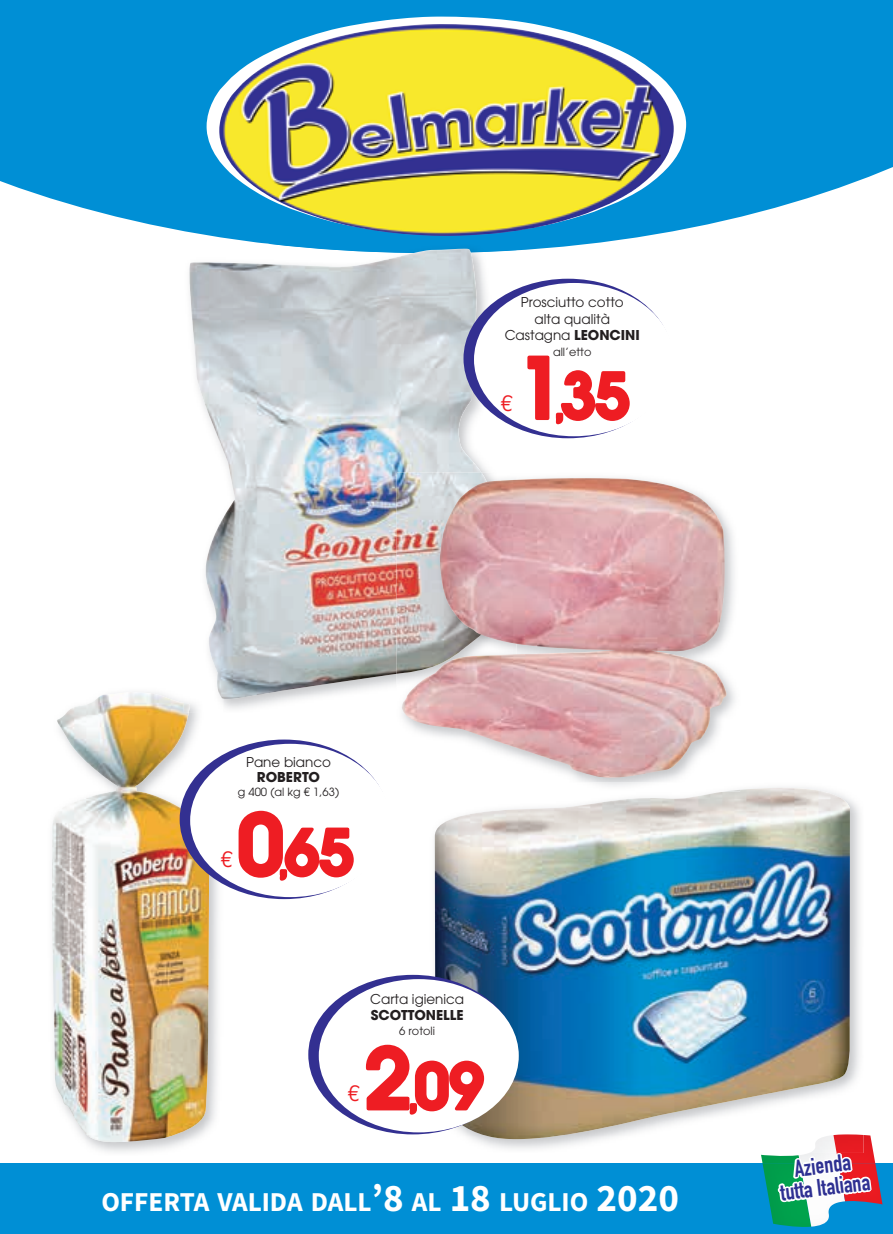
<style>
.page{position:relative;width:893px;height:1234px;background:#fff}
.page>*{position:absolute;margin:0;border:0;box-sizing:border-box;transform-origin:0 0}
.t1{font:600 82.5px "Avant Garde LT";color:#ee1d23}
.t2{font:600 61.5px "Avant Garde LT";color:#ee1d23}
.t3{font:700 27.3px "Source Sans Pro";color:#fff}
.t4{font:700 23.4px/21.9px "DIN Condensed";color:#2e3092;text-align:center}
.t5{font:21px "Avant Garde LT";color:#ee1d23}
.t6{font:13.5px/16.2px "Avant Garde LT";color:#231f20;text-align:center}
.t7{font:700 13.5px "Avant Garde LT";color:#231f20}
.t8{font:11.25px "Avant Garde LT";color:#231f20}
.s1{font-weight:700}
.s2{font-size:30px}
.s3{font-size:39px}
</style>
<div class="page">
<div style="left:0;top:1163px;width:893px;height:70px;background:#008fd5"></div>
<svg style="left:0;top:0;width:893px;height:251px;fill:#008fd5"></svg>
<img style="left:207px;top:17px;width:479px;height:218px">
<img style="left:219px;top:24px;width:455px;height:212px">
<img style="left:429px;top:800px;width:431px;height:349px">
<img style="left:435px;top:787px;width:415px;height:351px">
<img style="left:86px;top:692px;width:137px;height:460px">
<img style="left:52px;top:694px;width:157px;height:447px">
<img style="left:184px;top:244px;width:332px;height:465px">
<img style="left:268px;top:244px;width:248px;height:9px">
<img style="left:184px;top:687px;width:39px;height:25px">
<svg style="left:184px;top:702px;width:6px;height:10px"></svg>
<img style="left:189px;top:250px;width:243px;height:438px">
<img style="left:435px;top:782px;width:305px;height:9px">
<svg style="left:723px;top:789px;width:17px;height:2px"></svg>
<img style="left:397px;top:472px;width:106px;height:201px">
<img style="left:402px;top:478px;width:326px;height:303px">
<img style="left:761px;top:1154px;width:15px;height:9px">
<img style="left:763px;top:1163px;width:13px;height:62px">
<img style="left:873px;top:1151px;width:2px;height:12px">
<img style="left:873px;top:1163px;width:9px;height:41px">
<svg style="left:776px;top:1078px;width:97px;height:149px"></svg>
<svg style="left:463px;top:279px;width:209px;height:159px;background:#3d3b96"></svg>
<div style="left:474px;top:283px;width:200px;height:153px;background:#fff;border-radius:50%"></div>
<svg style="left:527px;top:355px;width:104px;height:71px"></svg>
<svg style="left:308px;top:974px;width:209px;height:160px;background:#47449b"></svg>
<div style="left:319px;top:978px;width:200px;height:154px;background:#fff;border-radius:50%"></div>
<svg style="left:365px;top:1044px;width:121px;height:72px"></svg>
<svg style="left:180px;top:739px;width:209px;height:159px;background:#4b489e"></svg>
<div style="left:190px;top:743px;width:200px;height:153px;background:#fff;border-radius:50%"></div>
<svg style="left:238px;top:810px;width:116px;height:71px"></svg>
<p class="t6" style="left:505px;top:294px;width:137px">Prosciutto cotto<br>alta qualità<br>Castagna <span class="s1">LEONCINI</span></p>
<p class="t8" style="left:553px;top:345px;width:40px">all’etto</p>
<h3 class="t5" style="left:501px;top:390px;width:13px">€</h3>
<h1 class="t1" style="left:518px;top:334px;width:48px">1</h1>
<h2 class="t2" style="left:555px;top:355px;width:76px"><span class="s2">,</span>35</h2>
<p class="t6" style="left:246px;top:753px;width:86px">Pane bianco</p>
<p class="t7" style="left:257px;top:768px;width:65px">ROBERTO</p>
<p class="t8" style="left:238px;top:785px;width:103px">g 400 (al kg € 1,63)</p>
<h1 class="t1" style="left:238px;top:790px;width:48px">0</h1>
<h2 class="t2" style="left:279px;top:811px;width:76px"><span class="s2">,</span>65</h2>
<h3 class="t5" style="left:221px;top:847px;width:13px">€</h3>
<h3 class="t5" style="left:348px;top:1080px;width:13px">€</h3>
<p class="t6" style="left:370px;top:990px;width:95px">Carta igienica</p>
<p class="t7" style="left:371px;top:1006px;width:94px">SCOTTONELLE</p>
<p class="t8" style="left:399px;top:1023px;width:37px">6 rotoli</p>
<h1 class="t1" style="left:365px;top:1024px;width:48px">2</h1>
<h2 class="t2" style="left:409px;top:1045px;width:76px"><span class="s2">,</span>09</h2>
<h3 class="t3" style="left:101px;top:1183px;width:579px">OFFERTA VALIDA DALL<span class="s3">’8</span> AL <span class="s3">18</span> LUGLIO <span class="s3">2020</span></h3>
<h3 class="t4" style="left:777px;top:1159px;width:91px;rotate:-7deg">Azienda tutta Italiana</h3>
</div>
